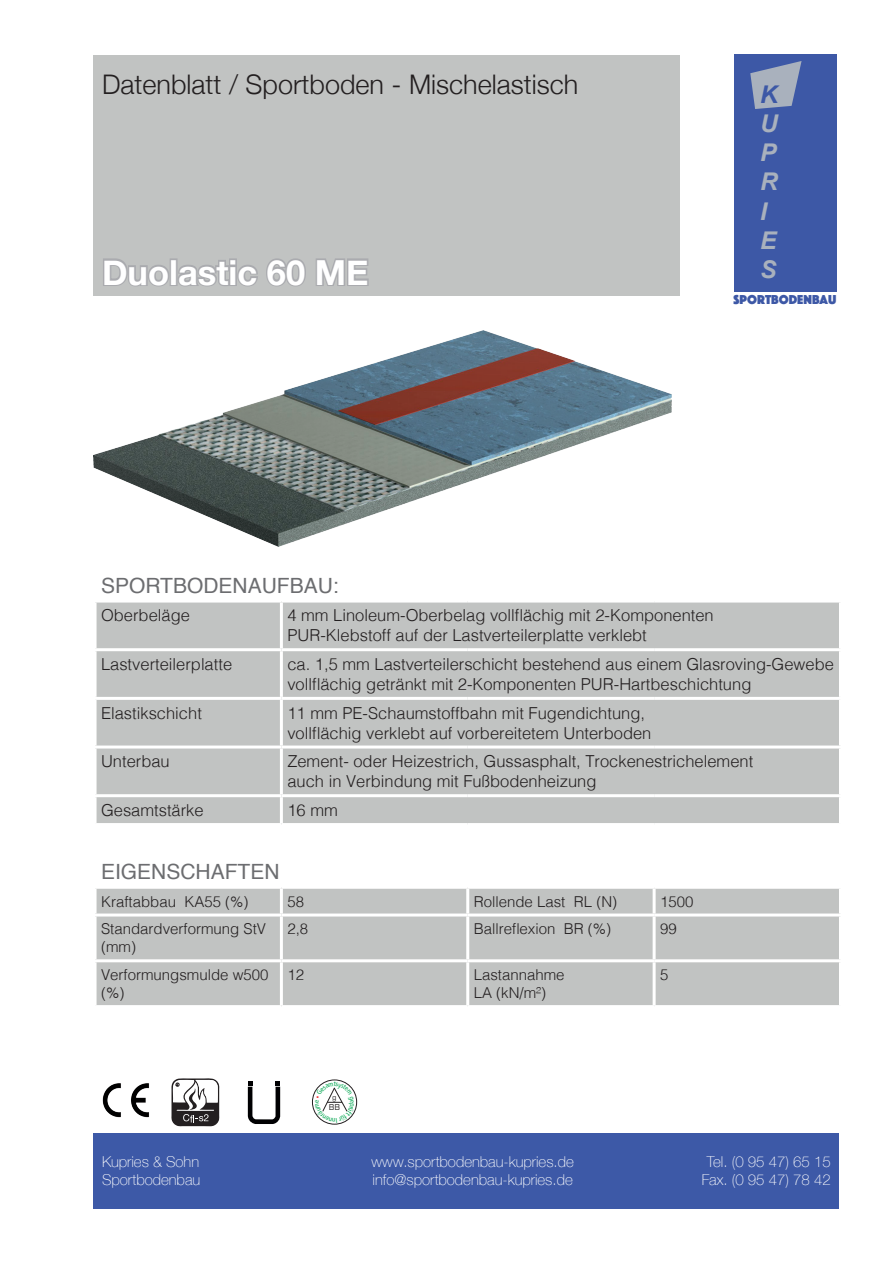
<style>
.page{position:relative;width:893px;height:1263px;background:#fff}
.page>*{position:absolute;margin:0;border:0;box-sizing:border-box;transform-origin:0 0}
.t1{font:700 34.5px "Helvetica Neue";color:#fff}
.t2{font:300 27px "Helvetica Neue";color:#231f20}
.t3{font:italic 700 24.45px/29.4px "Arial";color:#a9b1bd}
.t4{font:italic 700 24.45px "Arial";color:#3d58a6}
.t5{font:21px "Helvetica";color:#6c6d70}
.t6{font:300 16.5px/19.8px "Helvetica";color:#231f20}
.t7{font:300 15px/18px "Helvetica";color:#231f20}
.t8{font:100 15px/18px "Helvetica Neue";color:#fff}
.t9{font:13.5px "Phosphate Solid";color:#3d58a6}
.t10{font:7.95px "Square 721 BT";color:#231f20}
.t11{font:7.35px "Square 721 BT";color:#231f20}
</style>
<div class="page">
<div style="left:94px;top:55px;width:586px;height:241px;background:#c1c3c2"></div>
<div style="left:94px;top:1133px;width:745px;height:76px;background:#3d59a7"></div>
<div style="left:734px;top:54px;width:102px;height:238px;background:#3d58a6"></div>
<svg style="left:750px;top:61px;width:52px;height:48px"></svg>
<svg style="left:103px;top:258px;width:203px;height:29px"></svg>
<svg style="left:316px;top:258px;width:53px;height:28px"></svg>
<img style="left:94px;top:331px;width:578px;height:215px">
<svg style="left:97px;top:602px;width:742px;height:403px;fill:#c1c3c2"></svg>
<hr style="left:280px;top:602px;width:3px;height:46px;background:#fff">
<hr style="left:94px;top:648px;width:187px;height:3px;background:#fff">
<hr style="left:281px;top:648px;width:187px;height:3px;background:#fff">
<hr style="left:280px;top:651px;width:3px;height:46px;background:#fff">
<hr style="left:468px;top:648px;width:186px;height:3px;background:#fff">
<hr style="left:654px;top:648px;width:188px;height:3px;background:#fff">
<hr style="left:94px;top:697px;width:187px;height:3px;background:#fff">
<hr style="left:281px;top:697px;width:187px;height:3px;background:#fff">
<hr style="left:280px;top:700px;width:3px;height:45px;background:#fff">
<hr style="left:468px;top:697px;width:186px;height:3px;background:#fff">
<hr style="left:654px;top:697px;width:188px;height:3px;background:#fff">
<hr style="left:94px;top:745px;width:187px;height:3px;background:#fff">
<hr style="left:281px;top:745px;width:187px;height:3px;background:#fff">
<hr style="left:280px;top:748px;width:3px;height:46px;background:#fff">
<hr style="left:468px;top:745px;width:186px;height:3px;background:#fff">
<hr style="left:654px;top:745px;width:188px;height:3px;background:#fff">
<hr style="left:94px;top:794px;width:187px;height:3px;background:#fff">
<hr style="left:281px;top:794px;width:187px;height:3px;background:#fff">
<hr style="left:280px;top:797px;width:3px;height:26px;background:#fff">
<hr style="left:468px;top:794px;width:186px;height:3px;background:#fff">
<hr style="left:654px;top:794px;width:188px;height:3px;background:#fff">
<hr style="left:94px;top:823px;width:187px;height:3px;background:#fff">
<hr style="left:281px;top:823px;width:187px;height:3px;background:#fff">
<hr style="left:468px;top:823px;width:186px;height:3px;background:#fff">
<hr style="left:654px;top:823px;width:188px;height:3px;background:#fff">
<hr style="left:94px;top:853px;width:187px;height:3px;background:#fff">
<hr style="left:281px;top:853px;width:187px;height:3px;background:#fff">
<hr style="left:468px;top:853px;width:186px;height:3px;background:#fff">
<hr style="left:654px;top:853px;width:188px;height:3px;background:#fff">
<hr style="left:94px;top:886px;width:187px;height:3px;background:#fff">
<hr style="left:281px;top:886px;width:187px;height:3px;background:#fff">
<hr style="left:280px;top:889px;width:3px;height:24px;background:#fff">
<hr style="left:468px;top:886px;width:186px;height:3px;background:#fff">
<hr style="left:466px;top:889px;width:3px;height:24px;background:#fff">
<hr style="left:654px;top:886px;width:188px;height:3px;background:#fff">
<hr style="left:653px;top:889px;width:3px;height:24px;background:#fff">
<hr style="left:94px;top:913px;width:187px;height:3px;background:#fff">
<hr style="left:281px;top:913px;width:187px;height:3px;background:#fff">
<hr style="left:280px;top:916px;width:3px;height:43px;background:#fff">
<hr style="left:468px;top:913px;width:186px;height:3px;background:#fff">
<hr style="left:466px;top:916px;width:3px;height:43px;background:#fff">
<hr style="left:654px;top:913px;width:188px;height:3px;background:#fff">
<hr style="left:653px;top:916px;width:3px;height:43px;background:#fff">
<hr style="left:94px;top:959px;width:187px;height:3px;background:#fff">
<hr style="left:281px;top:959px;width:187px;height:3px;background:#fff">
<hr style="left:280px;top:962px;width:3px;height:43px;background:#fff">
<hr style="left:468px;top:959px;width:186px;height:3px;background:#fff">
<hr style="left:466px;top:962px;width:3px;height:43px;background:#fff">
<hr style="left:654px;top:959px;width:188px;height:3px;background:#fff">
<hr style="left:653px;top:962px;width:3px;height:43px;background:#fff">
<svg style="left:171px;top:1078px;width:48px;height:48px"></svg>
<svg style="left:312px;top:1080px;width:45px;height:44px"></svg>
<div style="left:312px;top:1080px;width:45px;height:44px;border:1px solid #231f20;border-radius:50%"></div>
<img style="left:102px;top:1083px;width:47px;height:34px">
<svg style="left:248px;top:1081px;width:32px;height:43px"></svg>
<svg style="left:315px;top:1082px;width:39px;height:40px"></svg>
<h2 class="t2" style="left:102px;top:63px;width:478px">Datenblatt / Sportboden - Mischelastisch</h2>
<h1 class="t1" style="left:102px;top:245px;width:268px">Duolastic 60 ME</h1>
<h3 class="t4" style="left:760px;top:78px;width:19px">K</h3>
<h3 class="t3" style="left:760px;top:109px;width:19px">U<br>P<br>R<br>I<br>E<br>S</h3>
<p class="t9" style="left:733px;top:290px;width:104px">SPORTBODENBAU</p>
<p class="t5" style="left:101px;top:569px;width:239px">SPORTBODENAUFBAU:</p>
<p class="t6" style="left:101px;top:604px;width:90px">Oberbeläge</p>
<p class="t6" style="left:287px;top:604px;width:428px">4 mm Linoleum-Oberbelag vollflächig mit 2-Komponenten<br>PUR-Klebstoff auf der Lastverteilerplatte verklebt</p>
<p class="t6" style="left:101px;top:653px;width:133px">Lastverteilerplatte</p>
<p class="t6" style="left:287px;top:653px;width:548px">ca. 1,5 mm Lastverteilerschicht bestehend aus einem Glasroving-Gewebe vollflächig getränkt mit 2-Komponenten PUR-Hartbeschichtung</p>
<p class="t6" style="left:101px;top:702px;width:102px">Elastikschicht</p>
<p class="t6" style="left:287px;top:702px;width:366px">11 mm PE-Schaumstoffbahn mit Fugendichtung, vollflächig verklebt auf vorbereitetem Unterboden</p>
<p class="t6" style="left:101px;top:750px;width:70px">Unterbau</p>
<p class="t6" style="left:287px;top:750px;width:467px">Zement- oder Heizestrich, Gussasphalt, Trockenestrichelement auch in Verbindung mit Fußbodenheizung</p>
<p class="t6" style="left:101px;top:799px;width:104px">Gesamtstärke</p>
<p class="t6" style="left:287px;top:799px;width:52px">16 mm</p>
<p class="t5" style="left:101px;top:855px;width:180px">EIGENSCHAFTEN</p>
<p class="t7" style="left:101px;top:891px;width:149px">Kraftabbau KA55 (%)</p>
<p class="t7" style="left:287px;top:891px;width:18px">58</p>
<p class="t7" style="left:474px;top:891px;width:145px">Rollende Last RL (N)</p>
<p class="t7" style="left:660px;top:891px;width:35px">1500</p>
<p class="t7" style="left:101px;top:919px;width:167px">Standardverformung StV (mm)</p>
<p class="t7" style="left:287px;top:919px;width:22px">2,8</p>
<p class="t7" style="left:474px;top:919px;width:139px">Ballreflexion BR (%)</p>
<p class="t7" style="left:660px;top:919px;width:18px">99</p>
<p class="t7" style="left:101px;top:965px;width:169px">Verformungsmulde w500 (%)</p>
<p class="t7" style="left:287px;top:965px;width:18px">12</p>
<p class="t7" style="left:474px;top:965px;width:92px">Lastannahme<br>LA (kN/m²)</p>
<p class="t7" style="left:660px;top:965px;width:10px">5</p>
<p class="t11" style="left:332px;top:1092px;width:6px">g</p>
<p class="t10" style="left:329px;top:1102px;width:13px">BB</p>
<p class="t8" style="left:102px;top:1152px;width:100px">Kupries &amp; Sohn<br>Sportbodenbau</p>
<p class="t8" style="left:371px;top:1152px;width:204px">www.sportbodenbau-kupries.de info@sportbodenbau-kupries.de</p>
<p class="t8" style="left:702px;top:1152px;width:130px;text-align:center">Tel. (0 95 47) 65 15<br>Fax. (0 95 47) 78 42</p>
</div>
